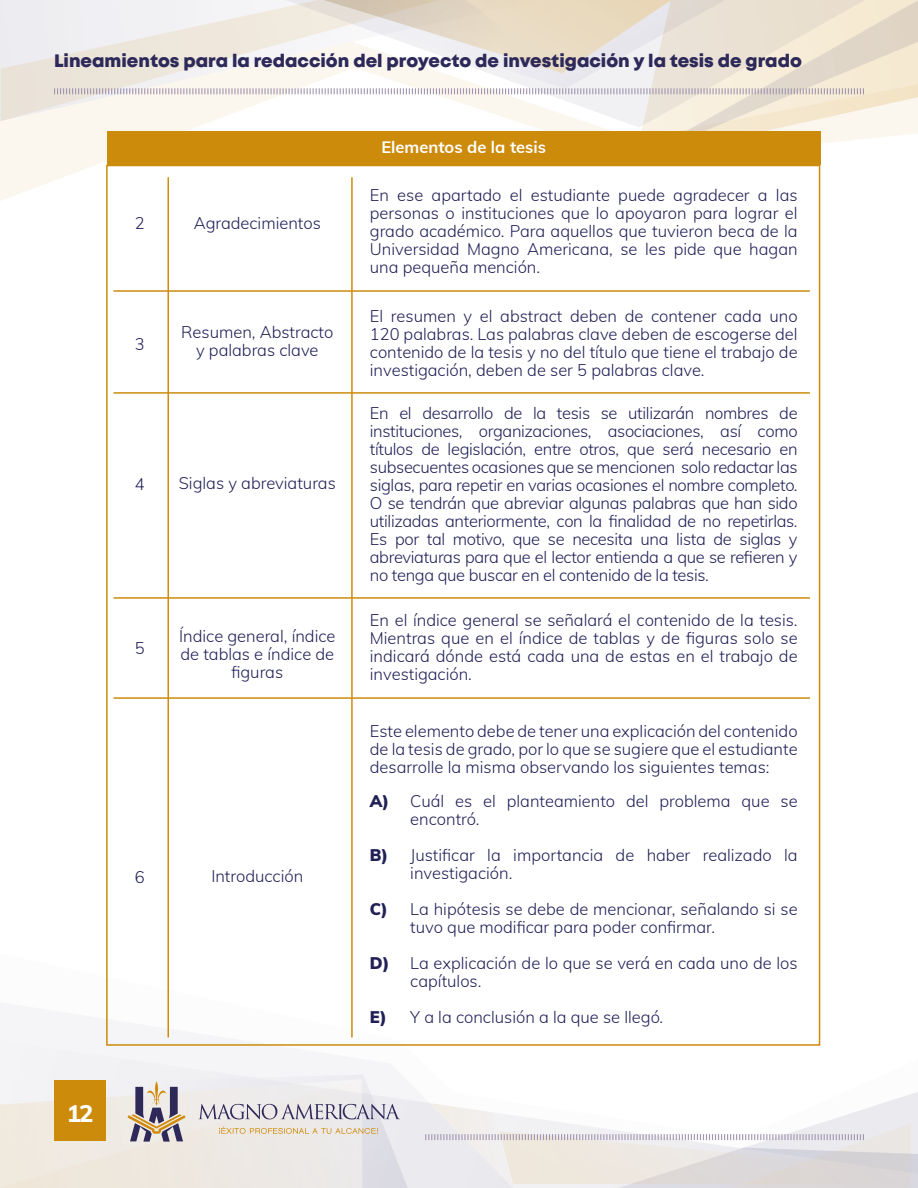
<style>
.page{position:relative;width:918px;height:1188px;background:#fff}
.page>*{position:absolute;margin:0;border:0;box-sizing:border-box;transform-origin:0 0}
.t1{font:800 24px "Muli";color:#fff}
.t2{font:800 18px "Mont";color:#2d2959}
.t3{font:300 16.5px/18px "Muli";color:#212057;text-align:justify}
.t4{font:700 16.5px "Muli";color:#fff}
.t5{font:900 16.5px "Muli";color:#212057}
</style>
<div class="page">
<svg style="left:0;top:121px;width:821px;height:80px"></svg>
<svg style="left:1px;top:0;width:195px;height:121px"></svg>
<svg style="left:196px;top:95px;width:439px;height:33px"></svg>
<svg style="left:635px;top:0;width:279px;height:160px"></svg>
<svg style="left:914px;top:0;width:4px;height:134px"></svg>
<svg style="left:0;top:1002px;width:425px;height:186px;fill:#f5f5f7"></svg>
<div style="left:0;top:1075px;width:408px;height:113px;background:#f0f0f3"></div>
<svg style="left:425px;top:954px;width:493px;height:234px"></svg>
<svg style="left:53px;top:0;width:812px;height:95px"></svg>
<svg style="left:0;top:1079px;width:400px;height:109px;background:#e2d9ce"></svg>
<div style="left:107px;top:132px;width:713px;height:33px;background:#cd8b0b"></div>
<hr style="left:168px;top:177px;width:1px;height:860px;background:#cd8b0b">
<hr style="left:351px;top:177px;width:2px;height:860px;background:#cd8b0b">
<hr style="left:114px;top:290px;width:696px;height:2px;background:#cd8b0b">
<hr style="left:114px;top:392px;width:696px;height:2px;background:#cd8b0b">
<hr style="left:114px;top:597px;width:696px;height:2px;background:#cd8b0b">
<hr style="left:114px;top:697px;width:696px;height:2px;background:#cd8b0b">
<p class="t2" style="left:54px;top:49px;width:749px">Lineamientos para la redacción del proyecto de investigación y la tesis de grado</p>
<h1 class="t1" style="left:67px;top:1096px;width:28px">12</h1>
<p class="t3" style="left:135px;top:213px;width:11px">2</p>
<p class="t3" style="left:135px;top:334px;width:11px">3</p>
<p class="t3" style="left:135px;top:475px;width:11px">4</p>
<p class="t3" style="left:135px;top:638px;width:11px">5</p>
<p class="t3" style="left:135px;top:867px;width:11px">6</p>
<p class="t3" style="left:194px;top:213px;width:129px">Agradecimientos</p>
<p class="t3" style="left:181px;top:322px;width:154px;text-align:center">Resumen, Abstracto y palabras clave</p>
<p class="t3" style="left:179px;top:474px;width:159px">Siglas y abreviaturas</p>
<p class="t3" style="left:179px;top:627px;width:158px;text-align:center">Índice general, índice de tablas e índice de figuras</p>
<p class="t3" style="left:211px;top:866px;width:93px">Introducción</p>
<p class="t4" style="left:381px;top:135px;width:166px">Elementos de la tesis</p>
<p class="t3" style="left:370px;top:185px;width:429px">En ese apartado el estudiante puede agradecer a las personas o instituciones que lo apoyaron para lograr el grado académico. Para aquellos que tuvieron beca de la Universidad Magno Americana, se les pide que hagan una pequeña mención.</p>
<p class="t3" style="left:370px;top:306px;width:429px">El resumen y el abstract deben de contener cada uno 120 palabras. Las palabras clave deben de escogerse del contenido de la tesis y no del título que tiene el trabajo de investigación, deben de ser 5 palabras clave.</p>
<p class="t3" style="left:370px;top:403px;width:429px">En el desarrollo de la tesis se utilizarán nombres de instituciones, organizaciones, asociaciones, así como títulos de legislación, entre otros, que será necesario en subsecuentes ocasiones que se mencionen solo redactar las siglas, para repetir en varias ocasiones el nombre completo.<br>O se tendrán que abreviar algunas palabras que han sido utilizadas anteriormente, con la finalidad de no repetirlas.<br>Es por tal motivo, que se necesita una lista de siglas y abreviaturas para que el lector entienda a que se refieren y no tenga que buscar en el contenido de la tesis.</p>
<p class="t3" style="left:370px;top:610px;width:429px">En el índice general se señalará el contenido de la tesis.<br>Mientras que en el índice de tablas y de figuras solo se indicará dónde está cada una de estas en el trabajo de investigación.</p>
<p class="t3" style="left:370px;top:721px;width:429px">Este elemento debe de tener una explicación del contenido de la tesis de grado, por lo que se sugiere que el estudiante desarrolle la misma observando los siguientes temas:</p>
<p class="t5" style="left:370px;top:789px;width:21px">A)</p>
<p class="t5" style="left:370px;top:843px;width:20px">B)</p>
<p class="t5" style="left:370px;top:897px;width:19px">C)</p>
<p class="t5" style="left:370px;top:951px;width:21px">D)</p>
<p class="t5" style="left:370px;top:1005px;width:18px">E)</p>
<p class="t3" style="left:410px;top:791px;width:389px">Cuál es el planteamiento del problema que se encontró.</p>
<p class="t3" style="left:410px;top:845px;width:389px">Justificar la importancia de haber realizado la investigación.</p>
<p class="t3" style="left:410px;top:899px;width:389px">La hipótesis se debe de mencionar, señalando si se tuvo que modificar para poder confirmar.</p>
<p class="t3" style="left:410px;top:953px;width:389px">La explicación de lo que se verá en cada uno de los capítulos.</p>
<p class="t3" style="left:410px;top:1007px;width:254px">Y a la conclusión a la que se llegó.</p>
</div>
